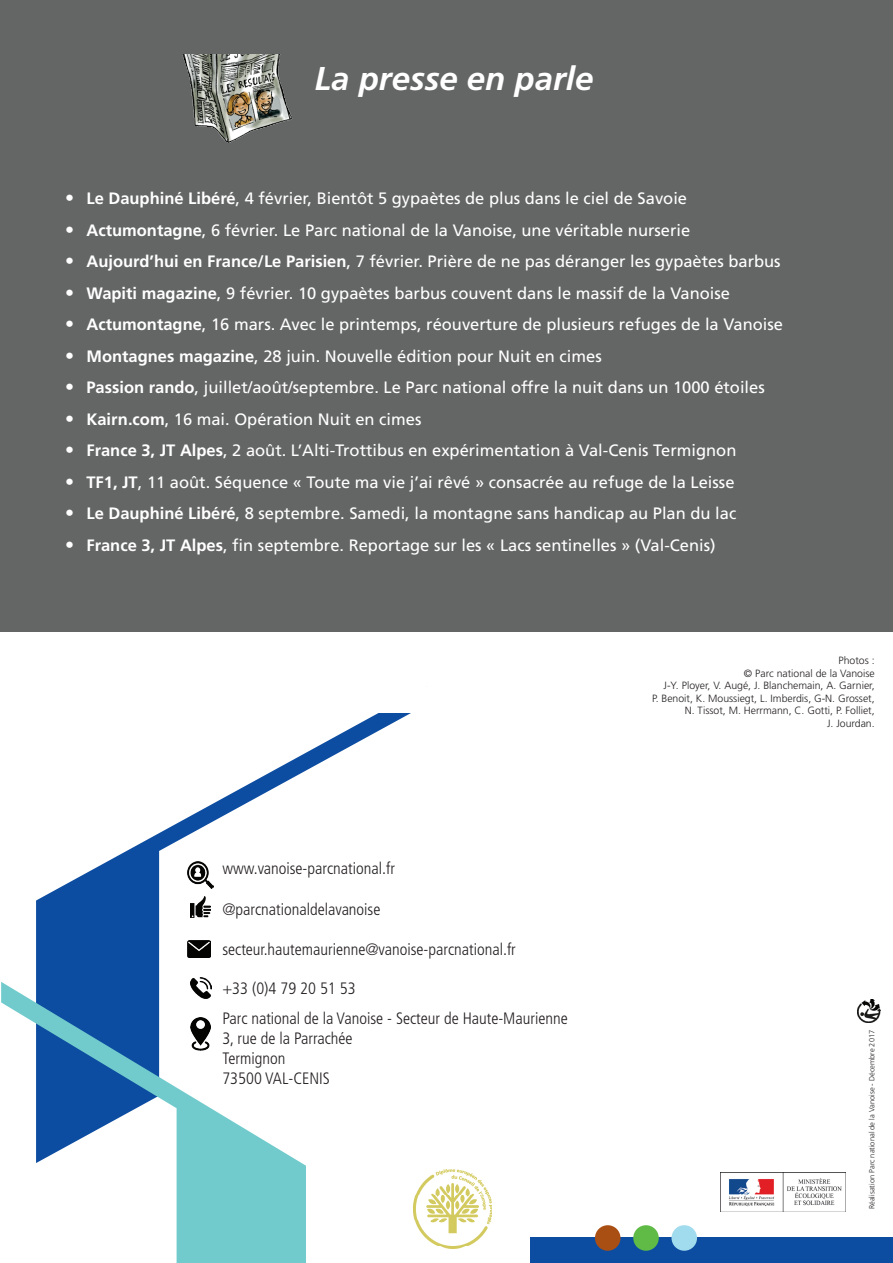
<style>
.page{position:relative;width:893px;height:1263px;background:#fff}
.page>*{position:absolute;margin:0;border:0;box-sizing:border-box;transform-origin:0 0}
.t1{font:italic 700 33px "Frutiger LT Std";color:#fff}
.t2{font:16.5px "Frutiger LT Std";color:#fff}
.t3{font:300 condensed 16.5px/19.8px "Frutiger LT Std";color:#231f20}
.t4{font:300 10.5px/12.6px "Frutiger LT Std";color:#231f20;text-align:right}
.t5{font:300 7.5px "Frutiger LT Std";color:#231f20}
.s1{font-weight:700;font-size:18px}
.s2{font-weight:700}
</style>
<div class="page">
<div style="left:531px;top:1238px;width:362px;height:25px;background:#0d4da1"></div>
<div style="left:671px;top:1225px;width:26px;height:26px;background:#a1dcee;border-radius:50%"></div>
<div style="left:633px;top:1225px;width:26px;height:26px;background:#60bb46;border-radius:50%"></div>
<div style="left:595px;top:1225px;width:25px;height:26px;background:#aa4f14;border-radius:50%"></div>
<div style="left:0;top:0;width:893px;height:631px;background:#646565"></div>
<img style="left:720px;top:1173px;width:122px;height:38px">
<img style="left:858px;top:1000px;width:22px;height:23px">
<img style="left:413px;top:1170px;width:79px;height:78px">
<img style="left:182px;top:54px;width:111px;height:89px">
<svg style="left:36px;top:713px;width:375px;height:269px"></svg>
<svg style="left:1px;top:982px;width:305px;height:281px"></svg>
<h1 class="t1" style="left:315px;top:59px;width:280px">La presse en parle</h1>
<p class="t2" style="left:65px;top:189px;width:623px"><span class="s1">•</span> <span class="s2">Le Dauphiné Libéré</span>, 4 février, Bientôt 5 gypaètes de plus dans le ciel de Savoie</p>
<p class="t2" style="left:65px;top:220px;width:627px"><span class="s1">•</span> <span class="s2">Actumontagne</span>, 6 février. Le Parc national de la Vanoise, une véritable nurserie</p>
<p class="t2" style="left:65px;top:252px;width:717px"><span class="s1">•</span> <span class="s2">Aujourd’hui en France/Le Parisien</span>, 7 février. Prière de ne pas déranger les gypaètes barbus</p>
<p class="t2" style="left:65px;top:283px;width:666px"><span class="s1">•</span> <span class="s2">Wapiti magazine</span>, 9 février. 10 gypaètes barbus couvent dans le massif de la Vanoise</p>
<p class="t2" style="left:65px;top:315px;width:719px"><span class="s1">•</span> <span class="s2">Actumontagne</span>, 16 mars. Avec le printemps, réouverture de plusieurs refuges de la Vanoise</p>
<p class="t2" style="left:65px;top:346px;width:538px"><span class="s1">•</span> <span class="s2">Montagnes magazine</span>, 28 juin. Nouvelle édition pour Nuit en cimes</p>
<p class="t2" style="left:65px;top:378px;width:701px"><span class="s1">•</span> <span class="s2">Passion rando</span>, juillet/août/septembre. Le Parc national offre la nuit dans un 1000 étoiles</p>
<p class="t2" style="left:65px;top:409px;width:358px"><span class="s1">•</span> <span class="s2">Kairn.com</span>, 16 mai. Opération Nuit en cimes</p>
<p class="t2" style="left:65px;top:441px;width:673px"><span class="s1">•</span> <span class="s2">France 3, JT Alpes</span>, 2 août. L’Alti-Trottibus en expérimentation à Val-Cenis Termignon</p>
<p class="t2" style="left:65px;top:472px;width:671px"><span class="s1">•</span> <span class="s2">TF1, JT</span>, 11 août. Séquence « Toute ma vie j’ai rêvé » consacrée au refuge de la Leisse</p>
<p class="t2" style="left:65px;top:504px;width:673px"><span class="s1">•</span> <span class="s2">Le Dauphiné Libéré</span>, 8 septembre. Samedi, la montagne sans handicap au Plan du lac</p>
<p class="t2" style="left:65px;top:535px;width:652px"><span class="s1">•</span> <span class="s2">France 3, JT Alpes</span>, fin septembre. Reportage sur les « Lacs sentinelles » (Val-Cenis)</p>
<p class="t3" style="left:222px;top:859px;width:174px">www.vanoise-parcnational.fr</p>
<p class="t3" style="left:222px;top:899px;width:160px">@parcnationaldelavanoise</p>
<p class="t3" style="left:222px;top:940px;width:295px">secteur.hautemaurienne@vanoise-parcnational.fr</p>
<p class="t3" style="left:222px;top:973px;width:347px;line-height:30.6px">+33 (0)4 79 20 51 53<br>Parc national de la Vanoise - Secteur de Haute-Maurienne</p>
<p class="t3" style="left:222px;top:1029px;width:132px">3, rue de la Parrachée<br>Termignon<br>73500 VAL-CENIS</p>
<p class="t4" style="left:652px;top:654px;width:224px">Photos :<br>© Parc national de la Vanoise<br>J-Y. Ployer, V. Augé, J. Blanchemain, A. Garnier,<br>P. Benoit, K. Moussiegt, L. Imberdis, G-N. Grosset,<br>N. Tissot, M. Herrmann, C. Gotti, P. Folliet,<br>J. Jourdan.</p>
<p class="t5" style="left:867px;top:1209px;width:181px;rotate:-90deg">Réalisation Parc national de la Vanoise - Décembre 2017</p>
</div>
